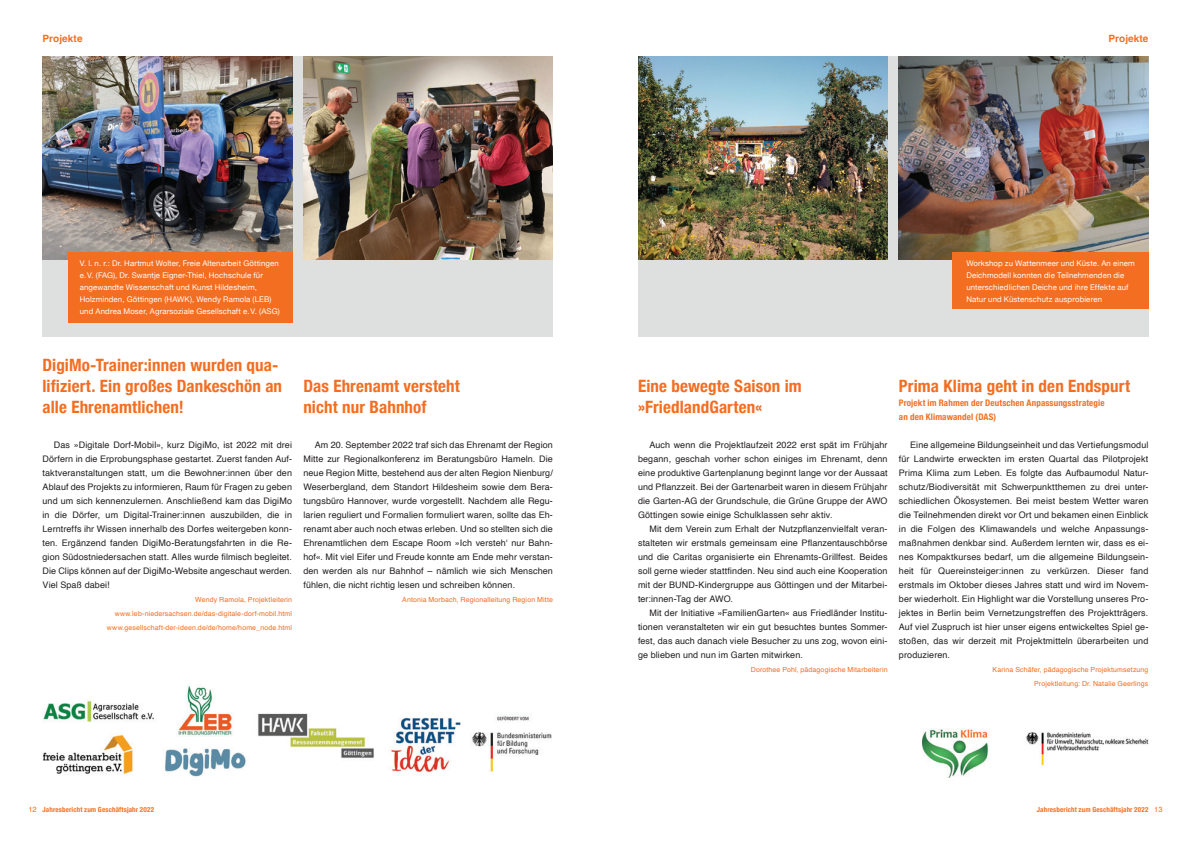
<style>
.page{position:relative;width:1191px;height:842px;background:#fff}
.page>*{position:absolute;margin:0;border:0;box-sizing:border-box;transform-origin:0 0}
.t1{font:700 condensed 17px/21px "Helvetica Neue";letter-spacing:.01em;color:#f36e21}
.t2{font:700 10px "Helvetica";letter-spacing:.01em;color:#f36e21}
.t3{font:9px/14px "Helvetica";letter-spacing:.01em;color:#231f20;text-align:justify}
.t4{font:700 condensed 9px/14px "Helvetica Neue";letter-spacing:.015em;color:#f36e21}
.t5{font:7.8px/12px "Helvetica Neue";letter-spacing:.015em;color:#fff}
.t6{font:7px/14px "Helvetica";letter-spacing:.015em;color:#f36e21;text-align:right}
.t7{font:700 condensed 7px "Helvetica Neue";letter-spacing:.02em;color:#f36e21}
.s1{font-family:"Helvetica";font-weight:400;font-stretch:normal;font-size:7.5px}
</style>
<div class="page">
<div style="left:43px;top:56px;width:510px;height:280px;background:#dedfdf"></div>
<div style="left:638px;top:56px;width:510px;height:280px;background:#dedfdf"></div>
<img style="left:43px;top:56px;width:249px;height:203px">
<img style="left:303px;top:56px;width:250px;height:203px">
<img style="left:638px;top:56px;width:249px;height:203px">
<img style="left:899px;top:56px;width:249px;height:203px">
<div style="left:68px;top:252px;width:224px;height:70px;background:#f36e21"></div>
<div style="left:952px;top:252px;width:196px;height:56px;background:#f36e21"></div>
<img style="left:43px;top:685px;width:509px;height:92px">
<img style="left:923px;top:729px;width:66px;height:48px">
<img style="left:1026px;top:732px;width:123px;height:34px">
<p class="t2" style="left:43px;top:33px;width:42px">Projekte</p>
<p class="t2" style="left:1108px;top:33px;width:42px">Projekte</p>
<p class="t5" style="left:80px;top:258px;width:201px">V. l. n. r.: Dr. Hartmut Wolter, Freie Altenarbeit Göttingen e.V. (FAG), Dr. Swantje Eigner-Thiel, Hochschule für angewandte Wissenschaft und Kunst Hildesheim, Holzminden, Göttingen (HAWK), Wendy Ramola (LEB) und Andrea Moser, Agrarsoziale Gesellschaft e.V. (ASG)</p>
<p class="t5" style="left:966px;top:258px;width:170px">Workshop zu Wattenmeer und Küste. An einem Deichmodell konnten die Teilnehmenden die unterschiedlichen Deiche und ihre Effekte auf Natur und Küstenschutz ausprobieren</p>
<h1 class="t1" style="left:43px;top:354px;width:241px">DigiMo-Trainer:innen wurden qua&shy;lifiziert. Ein großes Dankeschön an alle Ehrenamtlichen!</h1>
<p class="t3" style="left:43px;top:438px;width:251px;text-indent:11px">Das »Digitale Dorf-Mobil», kurz DigiMo, ist 2022 mit drei Dörfern in die Erprobungsphase gestartet. Zuerst fanden Auf&shy;taktveranstaltungen statt, um die Bewohner:innen über den Ablauf des Projekts zu informieren, Raum für Fragen zu geben und um sich kennenzulernen. Anschließend kam das DigiMo in die Dörfer, um Digital-Trainer:innen auszubilden, die in Lerntreffs ihr Wissen innerhalb des Dorfes weitergeben konn&shy;ten. Ergänzend fanden DigiMo-Beratungsfahrten in die Re&shy;gion Südostniedersachen statt. Alles wurde filmisch begleitet.<br>Die Clips können auf der DigiMo-Website angeschaut werden.<br>Viel Spaß dabei!</p>
<p class="t6" style="left:107px;top:593px;width:187px">Wendy Ramola, Projektleiterin www.leb-niedersachsen.de/das-digitale-dorf-mobil.html www.gesellschaft-der-ideen.de/de/home/home_node.html</p>
<h1 class="t1" style="left:303px;top:375px;width:158px">Das Ehrenamt versteht nicht nur Bahnhof</h1>
<h1 class="t1" style="left:638px;top:375px;width:165px">Eine bewegte Saison im »FriedlandGarten«</h1>
<h1 class="t1" style="left:899px;top:375px;width:233px">Prima Klima geht in den Endspurt</h1>
<p class="t4" style="left:899px;top:396px;width:207px">Projekt im Rahmen der Deutschen Anpassungsstrategie an den Klimawandel (DAS)</p>
<p class="t3" style="left:303px;top:438px;width:251px;text-indent:11px">Am 20. September 2022 traf sich das Ehrenamt der Region Mitte zur Regionalkonferenz im Beratungsbüro Hameln. Die neue Region Mitte, bestehend aus der alten Region Nienburg/ Weserbergland, dem Standort Hildesheim sowie dem Bera&shy;tungsbüro Hannover, wurde vorgestellt. Nachdem alle Regu&shy;larien reguliert und Formalien formuliert waren, sollte das Eh&shy;renamt aber auch noch etwas erleben. Und so stellten sich die Ehrenamtlichen dem Escape Room »Ich versteh‘ nur Bahn&shy;hof«. Mit viel Eifer und Freude konnte am Ende mehr verstan&shy;den werden als nur Bahnhof – nämlich wie sich Menschen fühlen, die nicht richtig lesen und schreiben können.</p>
<p class="t6" style="left:402px;top:593px;width:152px">Antonia Morbach, Regionalleitung Region Mitte</p>
<p class="t3" style="left:638px;top:438px;width:251px;text-indent:11px">Auch wenn die Projektlaufzeit 2022 erst spät im Frühjahr begann, geschah vorher schon einiges im Ehrenamt, denn eine produktive Gartenplanung beginnt lange vor der Aussaat und Pflanzzeit. Bei der Gartenarbeit waren in diesem Frühjahr die Garten-AG der Grundschule, die Grüne Gruppe der AWO Göttingen sowie einige Schulklassen sehr aktiv.</p>
<p class="t3" style="left:638px;top:522px;width:251px;text-indent:11px">Mit dem Verein zum Erhalt der Nutzpflanzenvielfalt veran&shy;stalteten wir erstmals gemeinsam eine Pflanzentauschbörse und die Caritas organisierte ein Ehrenamts-Grillfest. Beides soll gerne wieder stattfinden. Neu sind auch eine Kooperation mit der BUND-Kindergruppe aus Göttingen und der Mitarbei&shy;ter:innen-Tag der AWO.</p>
<p class="t3" style="left:638px;top:607px;width:251px;text-indent:11px">Mit der Initiative »FamilienGarten« aus Friedländer Institu&shy;tionen veranstalteten wir ein gut besuchtes buntes Sommer&shy;fest, das auch danach viele Besucher zu uns zog, wovon eini&shy;ge blieben und nun im Garten mitwirken.</p>
<p class="t6" style="left:751px;top:663px;width:138px">Dorothee Pohl, pädagogische Mitarbeiterin</p>
<p class="t3" style="left:899px;top:438px;width:251px;text-indent:11px">Eine allgemeine Bildungseinheit und das Vertiefungsmodul für Landwirte erweckten im ersten Quartal das Pilotprojekt Prima Klima zum Leben. Es folgte das Aufbaumodul Natur&shy;schutz/Biodiversität mit Schwerpunktthemen zu drei unter&shy;schiedlichen Ökosystemen. Bei meist bestem Wetter waren die Teilnehmenden direkt vor Ort und bekamen einen Einblick in die Folgen des Klimawandels und welche Anpassungs&shy;maßnahmen denkbar sind. Außerdem lernten wir, dass es ei&shy;nes Kompaktkurses bedarf, um die allgemeine Bildungsein&shy;heit für Quereinsteiger:innen zu verkürzen. Dieser fand erstmals im Oktober dieses Jahres statt und wird im Novem&shy;ber wiederholt. Ein Highlight war die Vorstellung unseres Pro&shy;jektes in Berlin beim Vernetzungstreffen des Projektträgers.<br>Auf viel Zuspruch ist hier unser eigens entwickeltes Spiel ge&shy;stoßen, das wir derzeit mit Projektmitteln überarbeiten und produzieren.</p>
<p class="t6" style="left:992px;top:663px;width:157px">Karina Schäfer, pädagogische Projektumsetzung<br>Projektleitung: Dr. Natalie Geerlings</p>
<p class="t7" style="left:28px;top:804px;width:127px"><span class="s1">12</span> Jahresbericht zum Geschäftsjahr 2022</p>
<p class="t7" style="left:1037px;top:804px;width:127px">Jahresbericht zum Geschäftsjahr 2022 <span class="s1">13</span></p>
</div>
